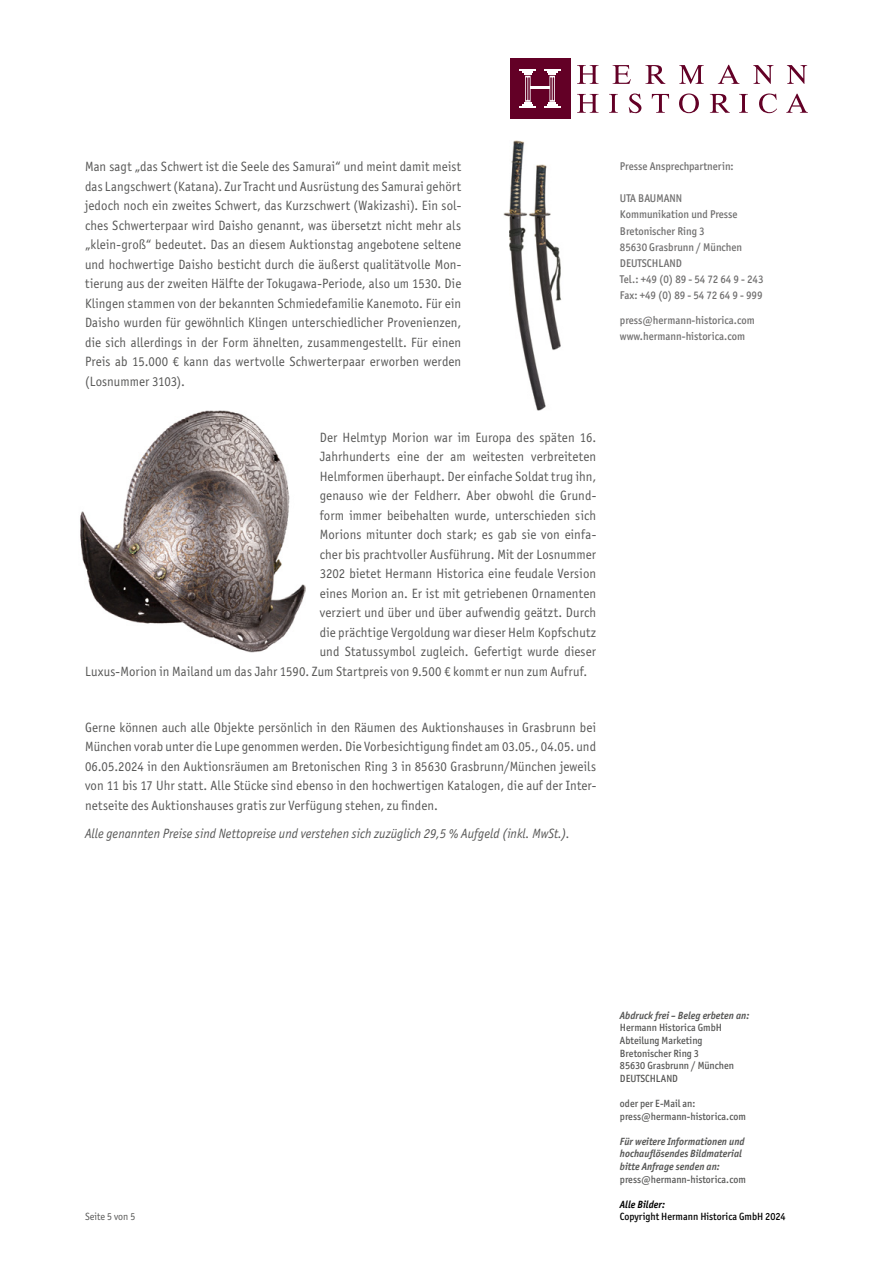
<style>
.page{position:relative;width:893px;height:1263px;background:#fff}
.page>*{position:absolute;margin:0;border:0;box-sizing:border-box;transform-origin:0 0}
.t1{font:13.5px/19.5px "Officina Sans ITC Std";letter-spacing:.01em;color:#575756;text-align:justify;scale:.95 1}
.t2{font:italic 13.5px "Officina Sans ITC Std";letter-spacing:.005em;color:#575756;scale:.95 1}
.t3{font:500 11.25px/16.2px "Officina Sans ITC Pro";color:#706f6f;scale:.95 1}
.t4{font:500 10.5px/12.6px "Officina Sans ITC Pro";color:#575756;scale:.95 1}
.t5{font:italic 700 10.5px/12.6px "Officina Sans ITC Pro";color:#575756;scale:.95 1}
.t6{font:500 10.5px "Officina Sans ITC Pro";color:#000;scale:.95 1}
.t7{font:italic 700 10.5px "Officina Sans ITC Pro";color:#000;scale:.95 1}
.t8{font:10.5px "Officina Sans ITC Std";color:#575756;scale:.95 1}
</style>
<div class="page">
<svg style="left:577px;top:65px;width:21px;height:19px"></svg>
<svg style="left:613px;top:65px;width:18px;height:19px"></svg>
<svg style="left:645px;top:65px;width:20px;height:19px"></svg>
<svg style="left:679px;top:65px;width:25px;height:19px"></svg>
<svg style="left:718px;top:65px;width:21px;height:19px"></svg>
<svg style="left:753px;top:65px;width:20px;height:19px"></svg>
<svg style="left:787px;top:65px;width:20px;height:19px"></svg>
<svg style="left:577px;top:94px;width:21px;height:19px"></svg>
<svg style="left:609px;top:94px;width:9px;height:19px"></svg>
<svg style="left:629px;top:94px;width:12px;height:19px"></svg>
<svg style="left:652px;top:94px;width:17px;height:19px"></svg>
<svg style="left:679px;top:94px;width:20px;height:19px"></svg>
<svg style="left:710px;top:94px;width:20px;height:19px"></svg>
<svg style="left:739px;top:94px;width:9px;height:19px"></svg>
<svg style="left:759px;top:94px;width:18px;height:19px"></svg>
<svg style="left:786px;top:94px;width:22px;height:19px"></svg>
<div style="left:510px;top:58px;width:60px;height:61px;background:#630026"></div>
<hr style="left:530px;top:87px;width:20px;height:2px;background:#fff">
<svg style="left:520px;top:70px;width:16px;height:38px"></svg>
<svg style="left:544px;top:70px;width:16px;height:38px"></svg>
<img style="left:503px;top:140px;width:59px;height:270px">
<img style="left:80px;top:410px;width:225px;height:243px">
<p class="t1" style="left:85px;top:157px;width:397px">Man sagt „das Schwert ist die Seele des Samurai“ und meint damit meist das Langschwert (Katana). Zur Tracht und Ausrüstung des Samurai gehört jedoch noch ein zweites Schwert, das Kurzschwert (Wakizashi). Ein sol&shy;ches Schwerterpaar wird Daisho genannt, was übersetzt nicht mehr als „klein-groß“ bedeutet. Das an diesem Auktionstag angebotene seltene und hochwertige Daisho besticht durch die äußerst qualitätvolle Mon&shy;tierung aus der zweiten Hälfte der Tokugawa-Periode, also um 1530. Die Klingen stammen von der bekannten Schmiedefamilie Kanemoto. Für ein Daisho wurden für gewöhnlich Klingen unterschiedlicher Provenienzen, die sich allerdings in der Form ähnelten, zusammengestellt. Für einen Preis ab 15.000 € kann das wertvolle Schwerterpaar erworben werden (Losnummer 3103).</p>
<p class="t1" style="left:320px;top:427px;width:292px">Der Helmtyp Morion war im Europa des späten 16.</p>
<p class="t1" style="left:320px;top:447px;width:292px">Jahrhunderts eine der am weitesten verbreiteten</p>
<p class="t1" style="left:320px;top:466px;width:292px">Helmformen überhaupt. Der einfache Soldat trug ihn,</p>
<p class="t1" style="left:320px;top:486px;width:292px">genauso wie der Feldherr. Aber obwohl die Grund-</p>
<p class="t1" style="left:320px;top:505px;width:292px">form immer beibehalten wurde, unterschieden sich</p>
<p class="t1" style="left:320px;top:525px;width:292px">Morions mitunter doch stark; es gab sie von einfa-</p>
<p class="t1" style="left:320px;top:544px;width:292px">cher bis prachtvoller Ausführung. Mit der Losnummer</p>
<p class="t1" style="left:320px;top:564px;width:292px">3202 bietet Hermann Historica eine feudale Version</p>
<p class="t1" style="left:320px;top:583px;width:292px">eines Morion an. Er ist mit getriebenen Ornamenten</p>
<p class="t1" style="left:320px;top:603px;width:292px">verziert und über und über aufwendig geätzt. Durch</p>
<p class="t1" style="left:320px;top:622px;width:292px">die prächtige Vergoldung war dieser Helm Kopfschutz</p>
<p class="t1" style="left:320px;top:642px;width:292px">und Statussymbol zugleich. Gefertigt wurde dieser</p>
<p class="t1" style="left:85px;top:661px;width:530px">Luxus-Morion in Mailand um das Jahr 1590. Zum Startpreis von 9.500 € kommt er nun zum Aufruf.</p>
<p class="t1" style="left:85px;top:717px;width:540px">Gerne können auch alle Objekte persönlich in den Räumen des Auktionshauses in Grasbrunn bei München vorab unter die Lupe genommen werden. Die Vorbesichtigung findet am 03.05., 04.05. und 06.05.2024 in den Auktionsräumen am Bretonischen Ring 3 in 85630 Grasbrunn/München jeweils von 11 bis 17 Uhr statt. Alle Stücke sind ebenso in den hochwertigen Katalogen, die auf der Inter&shy;netseite des Auktionshauses gratis zur Verfügung stehen, zu finden.</p>
<p class="t2" style="left:85px;top:826px;width:512px">Alle genannten Preise sind Nettopreise und verstehen sich zuzüglich 29,5 % Aufgeld (inkl. MwSt.).</p>
<p class="t3" style="left:620px;top:158px;width:121px">Presse Ansprechpartnerin:</p>
<p class="t3" style="left:620px;top:190px;width:152px">UTA BAUMANN<br>Kommunikation und Presse<br>Bretonischer Ring 3<br>85630 Grasbrunn / München<br>DEUTSCHLAND<br>Tel.: +49 (0) 89 - 54 72 64 9 - 243<br>Fax: +49 (0) 89 - 54 72 64 9 - 999</p>
<p class="t3" style="left:620px;top:312px;width:143px">press@hermann-historica.com www.hermann-historica.com</p>
<p class="t5" style="left:620px;top:1009px;width:138px">Abdruck frei – Beleg erbeten an:</p>
<p class="t4" style="left:620px;top:1021px;width:122px">Hermann Historica GmbH<br>Abteilung Marketing<br>Bretonischer Ring 3<br>85630 Grasbrunn / München<br>DEUTSCHLAND</p>
<p class="t4" style="left:620px;top:1097px;width:134px">oder per E-Mail an: press@hermann-historica.com</p>
<p class="t5" style="left:620px;top:1135px;width:133px">Für weitere Informationen und hochauflösendes Bildmaterial bitte Anfrage senden an:</p>
<p class="t4" style="left:620px;top:1173px;width:134px">press@hermann-historica.com</p>
<p class="t7" style="left:620px;top:1198px;width:49px">Alle Bilder:</p>
<p class="t8" style="left:85px;top:1211px;width:55px">Seite 5 von 5</p>
<p class="t6" style="left:620px;top:1210px;width:176px">Copyright Hermann Historica GmbH 2024</p>
</div>
